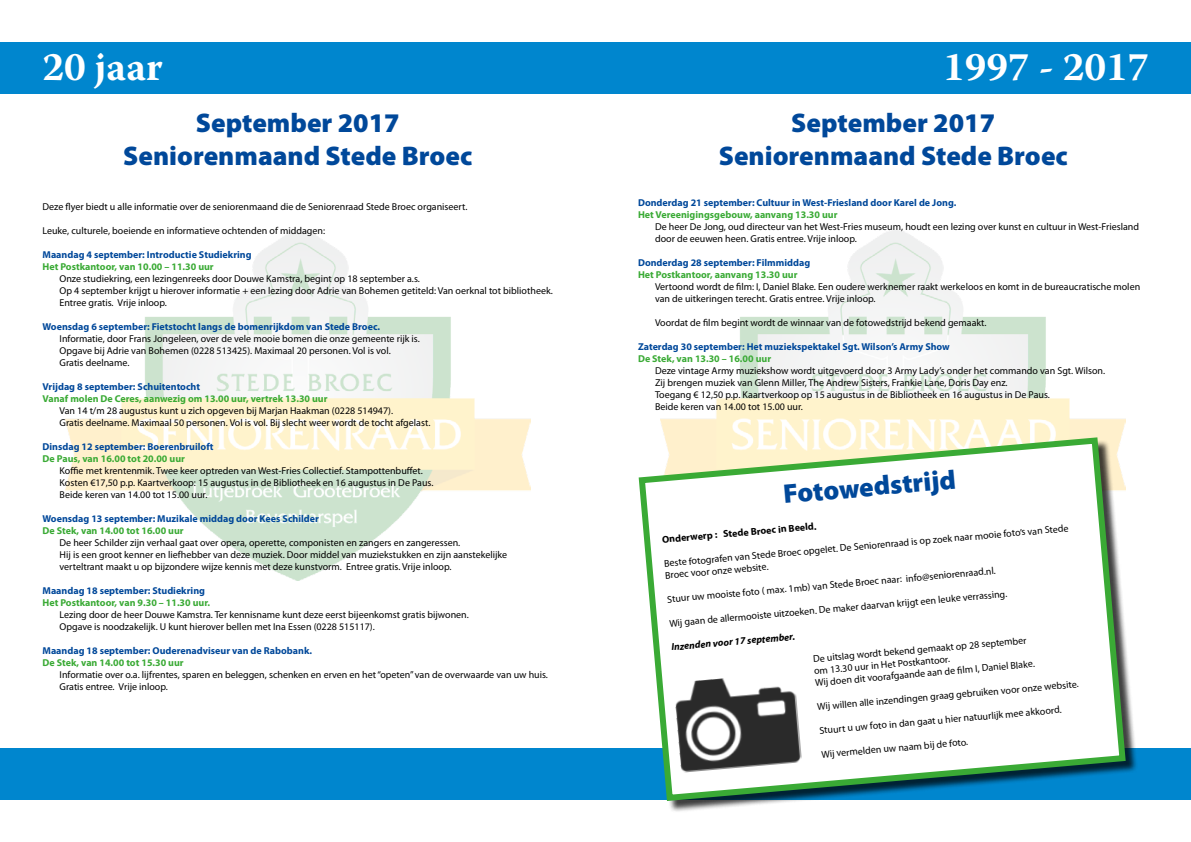
<style>
.page{position:relative;width:1191px;height:842px;background:#fff}
.page>*{position:absolute;margin:0;border:0;box-sizing:border-box;transform-origin:0 0}
.t1{font:700 40px "Warnock Pro";color:#fff}
.t2{font:900 27px/32.4px "Myriad Pro";color:#00489a;text-align:center}
.t3{font:10px/12px "Myriad Pro";color:#000}
.t4{font:700 10px "Myriad Pro";color:#00489a}
.t5{font:700 10px "Myriad Pro";color:#3aaa35}
.t6{font:700 10px "Myriad Pro";color:#000}
.t7{font:italic 700 10px "Myriad Pro";color:#000}
</style>
<div class="page">
<img style="left:661px;top:231px;width:464px;height:203px">
<img style="left:65px;top:231px;width:465px;height:350px">
<div style="left:0;top:43px;width:1190px;height:51px;background:#0086ce"></div>
<div style="left:0;top:748px;width:1190px;height:51px;background:#0086ce"></div>
<div style="left:640px;top:439px;width:497px;height:374px;background:#000;opacity:.75"></div>
<svg style="left:635px;top:434px;width:494px;height:370px"></svg>
<img style="left:673px;top:672px;width:129px;height:101px">
<h1 class="t1" style="left:43px;top:42px;width:122px">20 jaar</h1>
<h1 class="t1" style="left:943px;top:42px;width:208px">1997 - 2017</h1>
<h2 class="t2" style="left:718px;top:106px;width:350px">September 2017<br>Seniorenmaand Stede Broec</h2>
<h2 class="t2" style="left:123px;top:106px;width:350px">September 2017<br>Seniorenmaand Stede Broec</h2>
<p class="t3" style="left:43px;top:200px;width:426px">Deze flyer biedt u alle informatie over de seniorenmaand die de Seniorenraad Stede Broec organiseert.</p>
<p class="t3" style="left:43px;top:224px;width:284px">Leuke, culturele, boeiende en informatieve ochtenden of middagen:</p>
<p class="t4" style="left:43px;top:248px;width:211px">Maandag 4 september: Introductie Studiekring</p>
<p class="t5" style="left:43px;top:260px;width:173px">Het Postkantoor, van 10.00 – 11.30 uur</p>
<p class="t3" style="left:60px;top:272px;width:495px">Onze studiekring, een lezingenreeks door Douwe Kamstra, begint op 18 september a.s.<br>Op 4 september krijgt u hierover informatie + een lezing door Adrie van Bohemen getiteld: Van oerknal tot bibliotheek.<br>Entree gratis. Vrije inloop.</p>
<p class="t4" style="left:43px;top:320px;width:339px">Woensdag 6 september: Fietstocht langs de bomenrijkdom van Stede Broec.</p>
<p class="t3" style="left:60px;top:332px;width:362px">Informatie, door Frans Jongeleen, over de vele mooie bomen die onze gemeente rijk is.<br>Opgave bij Adrie van Bohemen (0228 513425). Maximaal 20 personen. Vol is vol.<br>Gratis deelname.</p>
<p class="t4" style="left:43px;top:380px;width:159px">Vrijdag 8 september: Schuitentocht</p>
<p class="t5" style="left:43px;top:392px;width:286px">Vanaf molen De Ceres, aanwezig om 13.00 uur, vertrek 13.30 uur</p>
<p class="t3" style="left:60px;top:404px;width:372px">Van 14 t/m 28 augustus kunt u zich opgeven bij Marjan Haakman (0228 514947).<br>Gratis deelname. Maximaal 50 personen. Vol is vol. Bij slecht weer wordt de tocht afgelast.</p>
<p class="t4" style="left:43px;top:440px;width:173px">Dinsdag 12 september: Boerenbruiloft</p>
<p class="t5" style="left:43px;top:452px;width:144px">De Paus, van 16.00 tot 20.00 uur</p>
<p class="t3" style="left:60px;top:464px;width:375px">Koffie met krentenmik. Twee keer optreden van West-Fries Collectief. Stampottenbuffet.<br>Kosten €17,50 p.p. Kaartverkoop: 15 augustus in de Bibliotheek en 16 augustus in De Paus.<br>Beide keren van 14.00 tot 15.00 uur.</p>
<p class="t4" style="left:43px;top:512px;width:278px">Woensdag 13 september: Muzikale middag door Kees Schilder</p>
<p class="t5" style="left:43px;top:524px;width:143px">De Stek, van 14.00 tot 16.00 uur</p>
<p class="t3" style="left:60px;top:536px;width:449px">De heer Schilder zijn verhaal gaat over opera, operette, componisten en zangers en zangeressen.<br>Hij is een groot kenner en liefhebber van deze muziek. Door middel van muziekstukken en zijn aanstekelijke verteltrant maakt u op bijzondere wijze kennis met deze kunstvorm. Entree gratis. Vrije inloop.</p>
<p class="t4" style="left:43px;top:584px;width:164px">Maandag 18 september: Studiekring</p>
<p class="t5" style="left:43px;top:596px;width:169px">Het Postkantoor, van 9.30 – 11.30 uur.</p>
<p class="t3" style="left:60px;top:608px;width:411px">Lezing door de heer Douwe Kamstra. Ter kennisname kunt deze eerst bijeenkomst gratis bijwonen.<br>Opgave is noodzakelijk. U kunt hierover bellen met Ina Essen (0228 515117).</p>
<p class="t4" style="left:43px;top:644px;width:271px">Maandag 18 september: Ouderenadviseur van de Rabobank.</p>
<p class="t5" style="left:43px;top:656px;width:143px">De Stek, van 14.00 tot 15.30 uur</p>
<p class="t3" style="left:60px;top:668px;width:490px">Informatie over o.a. lijfrentes, sparen en beleggen, schenken en erven en het “opeten” van de overwaarde van uw huis.<br>Gratis entree. Vrije inloop.</p>
<p class="t4" style="left:638px;top:196px;width:320px">Donderdag 21 september: Cultuur in West-Friesland door Karel de Jong.</p>
<p class="t5" style="left:638px;top:208px;width:201px">Het Vereenigingsgebouw, aanvang 13.30 uur</p>
<p class="t3" style="left:655px;top:220px;width:485px">De heer De Jong, oud directeur van het West-Fries museum, houdt een lezing over kunst en cultuur in West-Friesland door de eeuwen heen. Gratis entree. Vrije inloop.</p>
<p class="t4" style="left:638px;top:256px;width:174px">Donderdag 28 september: Filmmiddag</p>
<p class="t5" style="left:638px;top:268px;width:161px">Het Postkantoor, aanvang 13.30 uur</p>
<p class="t3" style="left:655px;top:280px;width:487px">Vertoond wordt de film: I, Daniel Blake. Een oudere werknemer raakt werkeloos en komt in de bureaucratische molen van de uitkeringen terecht. Gratis entree. Vrije inloop.</p>
<p class="t3" style="left:655px;top:316px;width:333px">Voordat de film begint wordt de winnaar van de fotowedstrijd bekend gemaakt.</p>
<p class="t4" style="left:638px;top:340px;width:313px">Zaterdag 30 september: Het muziekspektakel Sgt. Wilson’s Army Show</p>
<p class="t5" style="left:638px;top:352px;width:135px">De Stek, van 13.30 – 16.00 uur</p>
<p class="t3" style="left:655px;top:364px;width:451px">Deze vintage Army muziekshow wordt uitgevoerd door 3 Army Lady’s onder het commando van Sgt. Wilson.<br>Zij brengen muziek van Glenn Miller, The Andrew Sisters, Frankie Lane, Doris Day enz.<br>Toegang € 12,50 p.p. Kaartverkoop op 15 augustus in de Bibliotheek en 16 augustus in De Paus.<br>Beide keren van 14.00 tot 15.00 uur.</p>
<h2 class="t2" style="left:782px;top:477px;width:175px;rotate:-5deg">Fotowedstrijd</h2>
<p class="t6" style="left:661px;top:533px;width:156px;rotate:-5deg">Onderwerp : Stede Broec in Beeld.</p>
<p class="t3" style="left:663px;top:557px;width:407px;rotate:-5deg">Beste fotografen van Stede Broec opgelet. De Seniorenraad is op zoek naar mooie foto’s van Stede<br>Broec voor onze website.</p>
<p class="t3" style="left:667px;top:593px;width:331px;rotate:-5deg">Stuur uw mooiste foto ( max. 1mb) van Stede Broec naar: info@seniorenraad.nl.</p>
<p class="t3" style="left:669px;top:617px;width:340px;rotate:-5deg">Wij gaan de allermooiste uitzoeken. De maker daarvan krijgt een leuke verrassing.</p>
<p class="t7" style="left:671px;top:641px;width:126px;rotate:-5deg">Inzenden voor 17 september.</p>
<p class="t3" style="left:812px;top:653px;width:222px;rotate:-5deg">De uitslag wordt bekend gemaakt op 28 september om 13.30 uur in Het Postkantoor.<br>Wij doen dit voorafgaande aan de film I, Daniel Blake.</p>
<p class="t3" style="left:816px;top:700px;width:264px;rotate:-5deg">Wij willen alle inzendingen graag gebruiken voor onze website.</p>
<p class="t3" style="left:819px;top:724px;width:245px;rotate:-5deg">Stuurt u uw foto in dan gaat u hier natuurlijk mee akkoord.</p>
<p class="t3" style="left:821px;top:748px;width:149px;rotate:-5deg">Wij vermelden uw naam bij de foto.</p>
</div>
